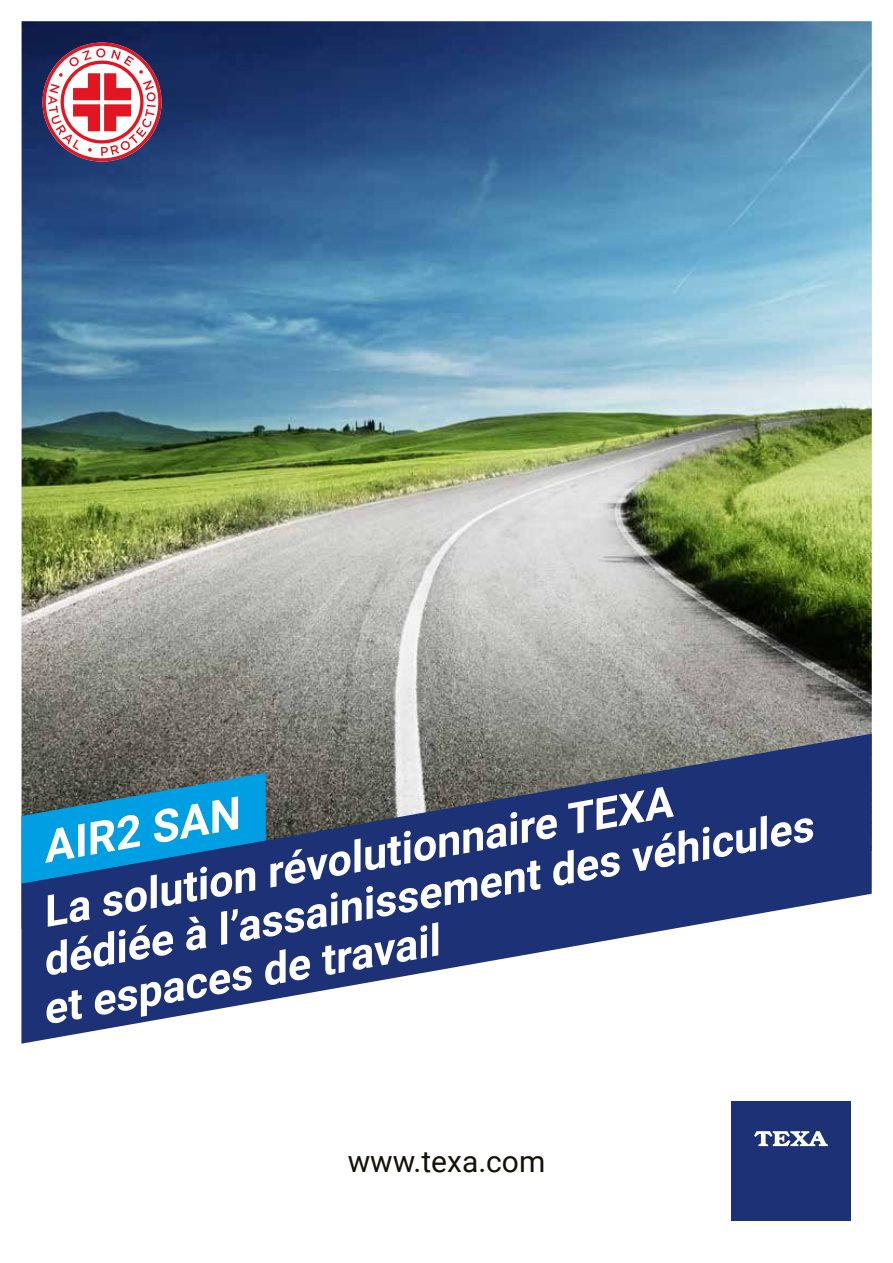
<style>
.page{position:relative;width:893px;height:1263px;background:#fff}
.page>*{position:absolute;margin:0;border:0;box-sizing:border-box;transform-origin:0 0}
.t1{font:italic 700 45px "Roboto";color:#fff}
.t2{font:italic 700 43.5px/48px "Roboto";color:#fff}
.t3{font:30px "Roboto";color:#131109}
</style>
<div class="page">
<img style="left:22px;top:21px;width:850px;height:713px">
<div style="left:731px;top:1101px;width:119px;height:119px;background:#1d3176"></div>
<svg style="left:754px;top:1131px;width:74px;height:15px"></svg>
<svg style="left:21px;top:734px;width:851px;height:310px;fill:#1d3176"></svg>
<svg style="left:43px;top:43px;width:119px;height:119px"></svg>
<p class="t2" style="left:21px;top:890px;width:791px;text-indent:17px;rotate:-10deg">La solution révolutionnaire TEXA dédiée à l’assainissement des véhicules et espaces de travail</p>
<p class="t1" style="left:37px;top:816px;width:200px;rotate:-10deg">AIR2 SAN</p>
<p class="t3" style="left:348px;top:1140px;width:199px">www.texa.com</p>
</div>
